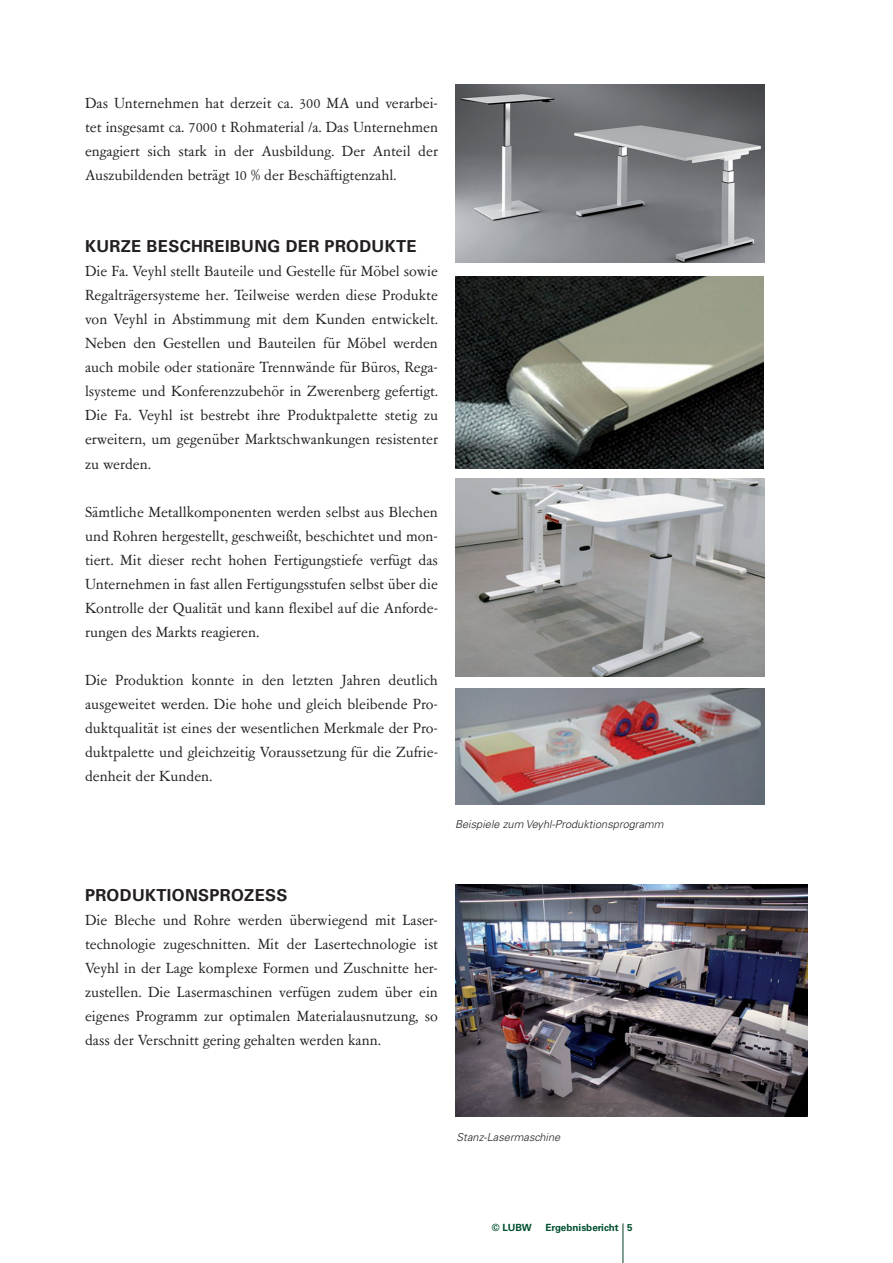
<style>
.page{position:relative;width:893px;height:1263px;background:#fff}
.page>*{position:absolute;margin:0;border:0;box-sizing:border-box;transform-origin:0 0}
.t1{font:16.5px/24px "Garamont Amst SB Rom";color:#231f20;text-align:justify}
.t2{font:700 16.5px "Univers LT";letter-spacing:.02em;color:#231f20}
.t3{font:italic 300 10.95px "Univers LT";letter-spacing:.005em;color:#231f20}
.t4{font:700 9.9px "Univers LT";color:#00502e}
</style>
<div class="page">
<img style="left:455px;top:84px;width:309px;height:179px">
<img style="left:455px;top:276px;width:309px;height:192px">
<img style="left:455px;top:478px;width:309px;height:199px">
<img style="left:455px;top:688px;width:309px;height:116px">
<img style="left:455px;top:884px;width:352px;height:233px">
<hr style="left:623px;top:1223px;width:1px;height:40px;background:#003e20">
<p class="t1" style="left:85px;top:92px;width:354px">Das Unternehmen hat derzeit ca. 300 MA und verarbei&shy;tet insgesamt ca. 7000 t Rohmaterial /a. Das Unternehmen engagiert sich stark in der Ausbildung. Der Anteil der Auszubildenden beträgt 10 % der Beschäftigtenzahl.</p>
<p class="t2" style="left:85px;top:237px;width:158px">KU RZE BESCHREIBUN</p>
<p class="t2" style="left:268px;top:237px;width:150px">G DER PRODUKTE</p>
<p class="t1" style="left:85px;top:260px;width:354px">Die Fa. Veyhl stellt Bauteile und Gestelle für Möbel sowie Regalträgersysteme her. Teilweise werden diese Produkte von Veyhl in Abstimmung mit dem Kunden entwickelt.<br>Neben den Gestellen und Bauteilen für Möbel werden auch mobile oder stationäre Trennwände für Büros, Rega&shy;lsysteme und Konferenzzubehör in Zwerenberg gefertigt.<br>Die Fa. Veyhl ist bestrebt ihre Produktpalette stetig zu erweitern, um gegenüber Marktschwankungen resistenter zu werden.</p>
<p class="t1" style="left:85px;top:500px;width:354px">Sämtliche Metallkomponenten werden selbst aus Blechen und Rohren hergestellt, geschweißt, beschichtet und mon&shy;tiert. Mit dieser recht hohen Fertigungstiefe verfügt das Unternehmen in fast allen Fertigungsstufen selbst über die Kontrolle der Qualität und kann flexibel auf die Anforde&shy;rungen des Markts reagieren.</p>
<p class="t1" style="left:85px;top:668px;width:354px">Die Produktion konnte in den letzten Jahren deutlich ausgeweitet werden. Die hohe und gleich bleibende Pro&shy;duktqualität ist eines der wesentlichen Merkmale der Pro&shy;duktpalette und gleichzeitig Voraussetzung für die Zufrie&shy;denheit der Kunden.</p>
<p class="t3" style="left:455px;top:818px;width:210px">Beispiele zum Veyhl-Produktionsprogramm</p>
<p class="t2" style="left:85px;top:885px;width:204px">PRODUKTIONSPROZESS</p>
<p class="t1" style="left:85px;top:908px;width:354px">Die Bleche und Rohre werden überwiegend mit Laser&shy;technologie zugeschnitten. Mit der Lasertechnologie ist Veyhl in der Lage komplexe Formen und Zuschnitte her&shy;zustellen. Die Lasermaschinen verfügen zudem über ein eigenes Programm zur optimalen Materialausnutzung, so dass der Verschnitt gering gehalten werden kann.</p>
<p class="t3" style="left:456px;top:1130px;width:105px">Stanz-Lasermaschine</p>
<p class="t4" style="left:492px;top:1221px;width:41px">© LUBW</p>
<p class="t4" style="left:545px;top:1221px;width:89px">ERGEBNISBERICHT 5</p>
</div>
